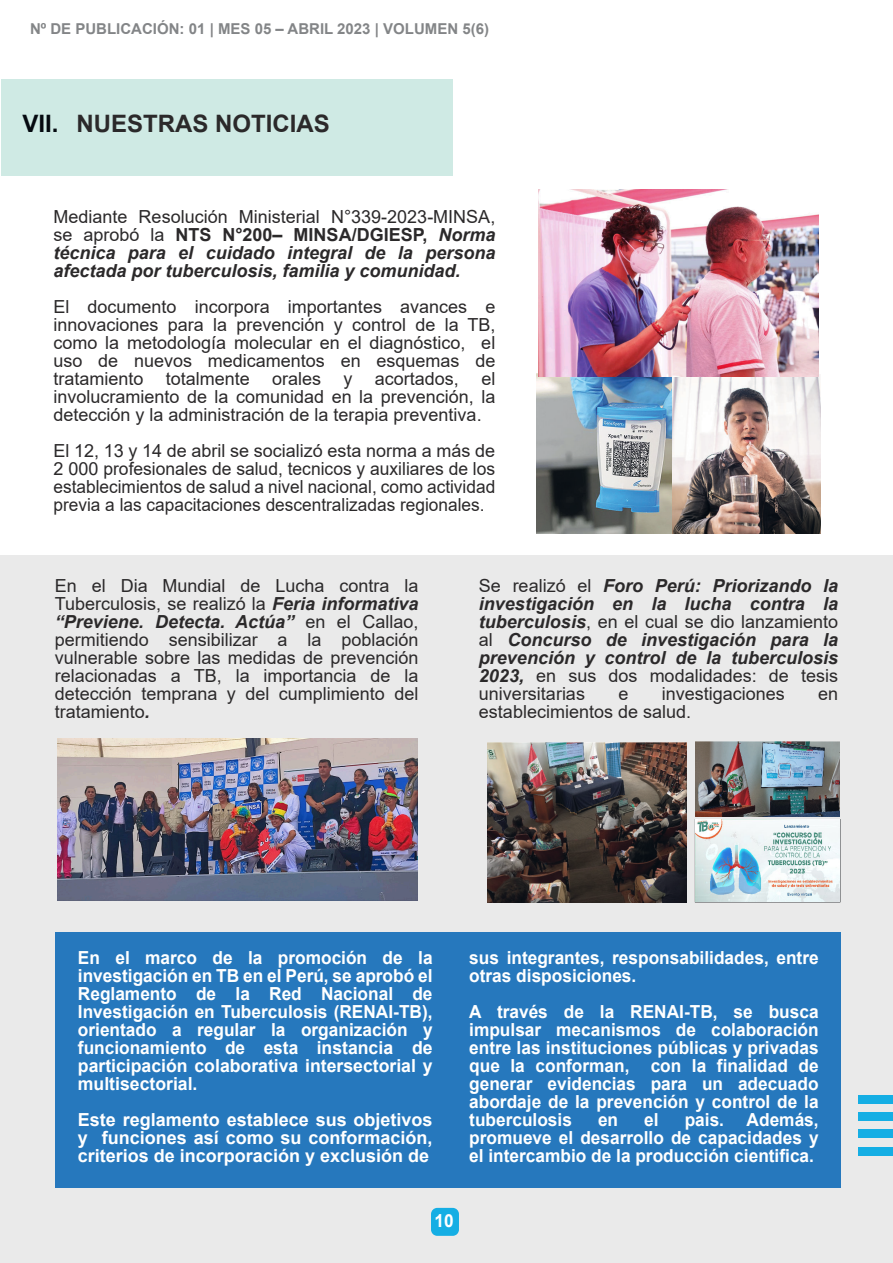
<style>
.page{position:relative;width:893px;height:1263px;background:#fff}
.page>*{position:absolute;margin:0;border:0;box-sizing:border-box;transform-origin:0 0}
.t1{font:700 24px "Arial";color:#2b292a}
.t2{font:700 24px "Arial";color:#050a10}
.t3{font:18px/18px "Arial";color:#2b292a;text-align:justify}
.t4{font:700 18px/18px "Arial";color:#fff;text-align:justify;scale:.96 1}
.t5{font:italic 700 18px/18px "Arial";color:#2b292a;text-align:justify}
.t6{font:700 18px/18px "Arial";color:#fff;text-align:justify}
.t7{font:700 15px "Arial";color:#838587}
.s1{font-weight:400;font-style:normal}
.s2{font-style:normal}
.s3{font-weight:700;font-style:italic}
</style>
<div class="page">
<div style="left:0;top:555px;width:893px;height:707px;background:#eaeaea"></div>
<div style="left:2px;top:79px;width:451px;height:96px;background:#cfeae4"></div>
<div style="left:55px;top:932px;width:786px;height:255px;background:#2678bd"></div>
<div style="left:858px;top:1095px;width:35px;height:8px;background:#15aee4"></div>
<div style="left:858px;top:1112px;width:35px;height:8px;background:#15aee4"></div>
<div style="left:858px;top:1129px;width:35px;height:8px;background:#15aee4"></div>
<div style="left:858px;top:1147px;width:35px;height:8px;background:#15aee4"></div>
<div style="left:431px;top:1208px;width:28px;height:28px;background:#15aee4;border-radius:6px"></div>
<img style="left:487px;top:742px;width:199px;height:160px">
<img style="left:695px;top:742px;width:144px;height:75px">
<img style="left:695px;top:820px;width:144px;height:82px">
<img style="left:536px;top:373px;width:284px;height:161px">
<img style="left:57px;top:738px;width:360px;height:162px">
<img style="left:538px;top:190px;width:280px;height:186px">
<p class="t7" style="left:30px;top:23px;width:460px">Nº DE PUBLICACIÓN: 01 | MES 05 – ABRIL 2023 | VOLUMEN 5(6)</p>
<h1 class="t2" style="left:22px;top:115px;width:38px">VII.</h1>
<h1 class="t1" style="left:77px;top:115px;width:255px">NUESTRAS NOTICIAS</h1>
<p class="t5" style="left:53px;top:210px;width:443px"><span class="s1">Mediante Resolución Ministerial N°339-2023-MINSA, se aprobó la</span> <span class="s2">NTS N°200– MINSA/DGIESP,</span> Norma técnica para el cuidado integral de la persona afectada por tuberculosis, familia y comunidad.</p>
<p class="t3" style="left:53px;top:300px;width:443px">El documento incorpora importantes avances e innovaciones para la prevención y control de la TB, como la metodología molecular en el diagnóstico, el uso de nuevos medicamentos en esquemas de tratamiento totalmente orales y acortados, el involucramiento de la comunidad en la prevención, la detección y la administración de la terapia preventiva.</p>
<p class="t3" style="left:53px;top:444px;width:443px">El 12, 13 y 14 de abril se socializó esta norma a más de 2 000 profesionales de salud, tecnicos y auxiliares de los establecimientos de salud a nivel nacional, como actividad previa a las capacitaciones descentralizadas regionales.</p>
<p class="t3" style="left:55px;top:578px;width:365px">En el Dia Mundial de Lucha contra la Tuberculosis, se realizó la <span class="s3">Feria informativa “Previene. Detecta. Actúa”</span> en el Callao, permitiendo sensibilizar a la población vulnerable sobre las medidas de prevención relacionadas a TB, la importancia de la detección temprana y del cumplimiento del tratamiento<span class="s3">.</span></p>
<p class="t5" style="left:479px;top:578px;width:361px"><span class="s1">Se realizó el</span> Foro Perú: Priorizando la investigación en la lucha contra la tuberculosis<span class="s1">, en el cual se dio lanzamiento al</span> Concurso de investigación para la prevención y control de la tuberculosis 2023, <span class="s1">en sus dos modalidades: de tesis universitarias</span></p>
<p class="t3" style="left:618px;top:686px;width:12px">e</p>
<p class="t3" style="left:662px;top:686px;width:125px">investigaciones</p>
<p class="t3" style="left:818px;top:686px;width:22px">en</p>
<p class="t3" style="left:479px;top:704px;width:214px">establecimientos de salud.</p>
<p class="t4" style="left:78px;top:950px;width:371px">En el marco de la promoción de la investigación en TB en el Perú, se aprobó el Reglamento de la Red Nacional de Investigación en Tuberculosis (RENAI-TB), orientado a regular la organización y funcionamiento de esta instancia de participación colaborativa intersectorial y multisectorial.</p>
<p class="t6" style="left:78px;top:1112px;width:356px">Este reglamento establece sus objetivos y funciones así como su conformación, criterios de incorporación y exclusión de</p>
<p class="t4" style="left:469px;top:950px;width:365px">sus integrantes, responsabilidades, entre otras disposiciones.</p>
<p class="t4" style="left:469px;top:1004px;width:365px">A través de la RENAI-TB, se busca impulsar mecanismos de colaboración entre las instituciones públicas y privadas que la conforman, con la finalidad de generar evidencias para un adecuado abordaje de la prevención y control de la tuberculosis</p>
<p class="t4" style="left:469px;top:1112px;width:365px;text-indent:277px">Además, promueve el desarrollo de capacidades y el intercambio de la producción cientifica.</p>
<p class="t4" style="left:598px;top:1112px;width:23px">en</p>
<p class="t4" style="left:644px;top:1112px;width:17px">el</p>
<p class="t4" style="left:685px;top:1112px;width:43px">pais.</p>
<p class="t4" style="left:435px;top:1213px;width:22px">10</p>
</div>
